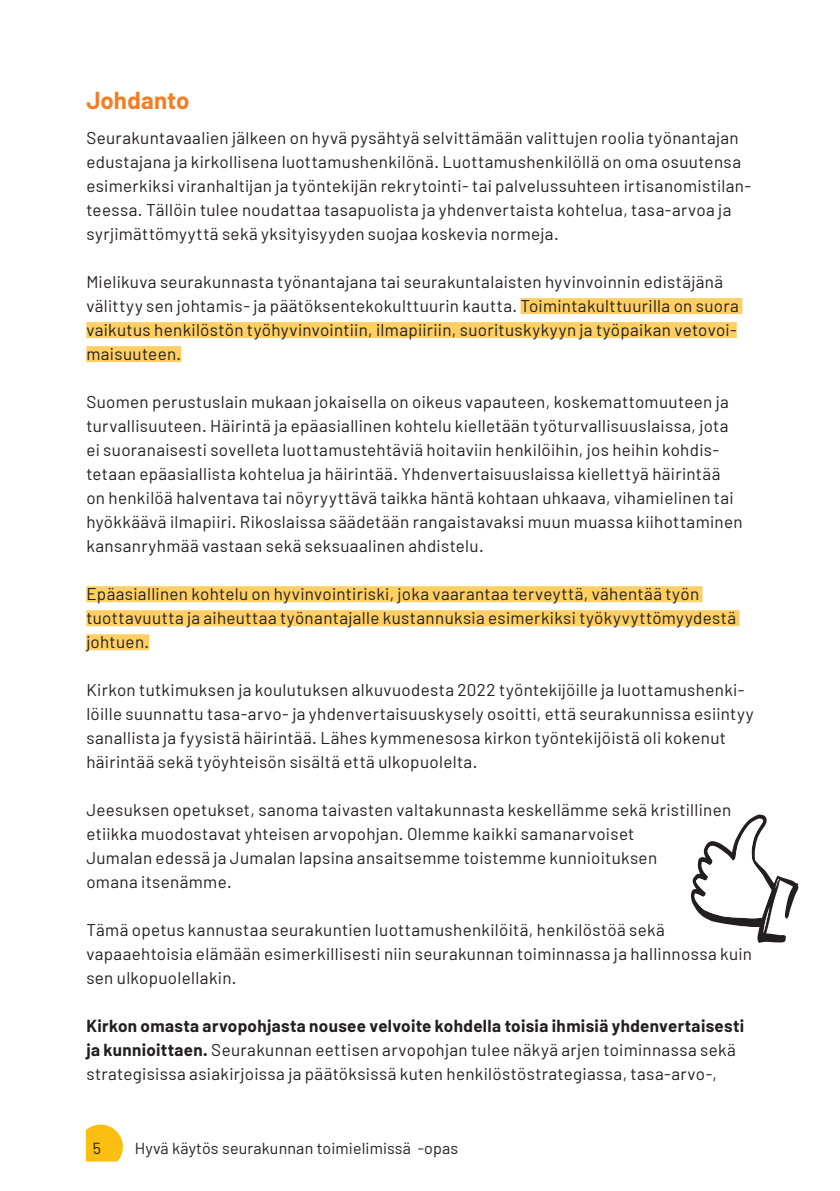
<style>
.page{position:relative;width:840px;height:1191px;background:#fff}
.page>*{position:absolute;margin:0;border:0;box-sizing:border-box;transform-origin:0 0}
.VÄLIOTSIKKO{font:700 24px "Barlow";letter-spacing:.005em;color:#f47d21}
.leipis{font:17px/24px "Barlow";letter-spacing:.02em;color:#231f20}
.t1{font:16px "Barlow";letter-spacing:.01em;color:#231f20}
.s1{font-weight:700}
</style>
<div class="page">
<svg style="left:86px;top:1124px;width:37px;height:37px"></svg>
<svg style="left:691px;top:814px;width:108px;height:129px"></svg>
<div style="left:520px;top:298px;width:222px;height:16px;background:#fecf65"></div>
<div style="left:86px;top:322px;width:650px;height:16px;background:#fecf65"></div>
<div style="left:86px;top:346px;width:95px;height:16px;background:#fecf65"></div>
<div style="left:86px;top:586px;width:616px;height:16px;background:#fecf65"></div>
<div style="left:86px;top:610px;width:653px;height:16px;background:#fecf65"></div>
<div style="left:86px;top:634px;width:63px;height:16px;background:#fecf65"></div>
<p class="VÄLIOTSIKKO" style="left:86px;top:85px;width:105px">Johdanto</p>
<p class="leipis" style="left:86px;top:125px;width:666px">Seurakuntavaalien jälkeen on hyvä pysähtyä selvittämään valittujen roolia työnantajan edustajana ja kirkollisena luottamushenkilönä. Luottamushenkilöllä on oma osuutensa esimerkiksi viranhaltijan ja työntekijän rekrytointi- tai palvelussuhteen irtisanomistilan&shy;teessa. Tällöin tulee noudattaa tasapuolista ja yhdenvertaista kohtelua, tasa-arvoa ja syrjimättömyyttä sekä yksityisyyden suojaa koskevia normeja.</p>
<p class="leipis" style="left:86px;top:269px;width:653px">Mielikuva seurakunnasta työnantajana tai seurakuntalaisten hyvinvoinnin edistäjänä välittyy sen johtamis- ja päätöksentekokulttuurin kautta. Toimintakulttuurilla on suora vaikutus henkilöstön työhyvinvointiin, ilmapiiriin, suorituskykyyn ja työpaikan vetovoi&shy;maisuuteen.</p>
<p class="leipis" style="left:86px;top:389px;width:657px">Suomen perustuslain mukaan jokaisella on oikeus vapauteen, koskemattomuuteen ja turvallisuuteen. Häirintä ja epäasiallinen kohtelu kielletään työturvallisuuslaissa, jota ei suoranaisesti sovelleta luottamustehtäviä hoitaviin henkilöihin, jos heihin kohdis&shy;tetaan epäasiallista kohtelua ja häirintää. Yhdenvertaisuuslaissa kiellettyä häirintää on henkilöä halventava tai nöyryyttävä taikka häntä kohtaan uhkaava, vihamielinen tai hyökkäävä ilmapiiri. Rikoslaissa säädetään rangaistavaksi muun muassa kiihottaminen kansanryhmää vastaan sekä seksuaalinen ahdistelu.</p>
<p class="leipis" style="left:86px;top:582px;width:650px">Epäasiallinen kohtelu on hyvinvointiriski, joka vaarantaa terveyttä, vähentää työn tuottavuutta ja aiheuttaa työnantajalle kustannuksia esimerkiksi työkyvyttömyydestä johtuen.</p>
<p class="leipis" style="left:86px;top:678px;width:668px">Kirkon tutkimuksen ja koulutuksen alkuvuodesta 2022 työntekijöille ja luottamushenki&shy;löille suunnattu tasa-arvo- ja yhdenvertaisuuskysely osoitti, että seurakunnissa esiintyy sanallista ja fyysistä häirintää. Lähes kymmenesosa kirkon työntekijöistä oli kokenut häirintää sekä työyhteisön sisältä että ulkopuolelta.</p>
<p class="leipis" style="left:86px;top:798px;width:646px">Jeesuksen opetukset, sanoma taivasten valtakunnasta keskellämme sekä kristillinen etiikka muodostavat yhteisen arvopohjan. Olemme kaikki samanarvoiset<br>Jumalan edessä ja Jumalan lapsina ansaitsemme toistemme kunnioituksen<br>omana itsenämme.</p>
<p class="leipis" style="left:86px;top:918px;width:667px">Tämä opetus kannustaa seurakuntien luottamushenkilöitä, henkilöstöä sekä vapaaehtoisia elämään esimerkillisesti niin seurakunnan toiminnassa ja hallinnossa kuin sen ulkopuolellakin.</p>
<p class="leipis" style="left:86px;top:1013px;width:659px"><span class="s1">Kirkon omasta arvopohjasta nousee velvoite kohdella toisia ihmisiä yhdenvertaisesti ja kunnioittaen.</span> Seurakunnan eettisen arvopohjan tulee näkyä arjen toiminnassa sekä strategisissa asiakirjoissa ja päätöksissä kuten henkilöstöstrategiassa, tasa-arvo-,</p>
<p class="t1" style="left:93px;top:1137px;width:10px">5</p>
<p class="t1" style="left:135px;top:1137px;width:324px">Hyvä käytös seurakunnan toimielimissä -opas</p>
</div>
